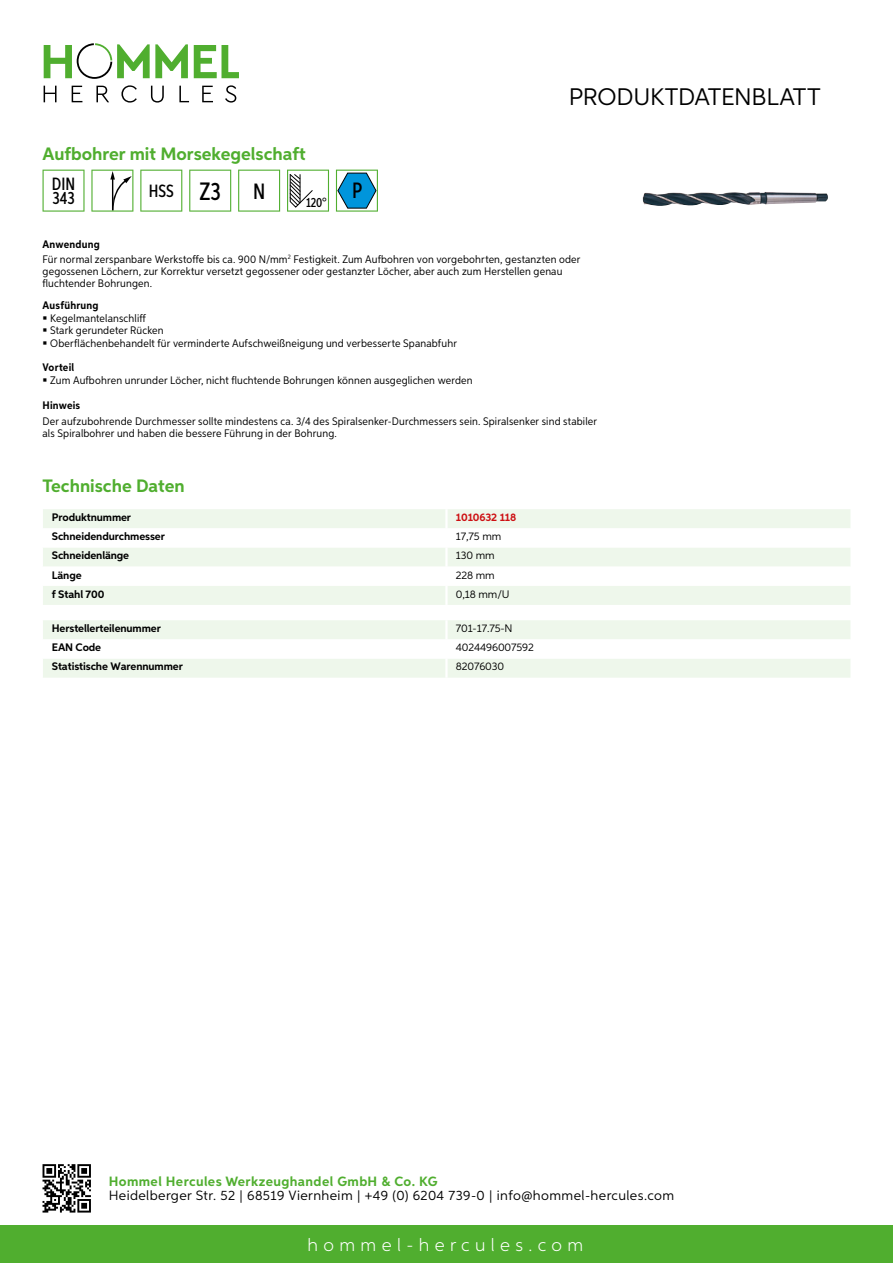
<style>
.page{position:relative;width:893px;height:1263px;background:#fff}
.page>*{position:absolute;margin:0;border:0;box-sizing:border-box;transform-origin:0 0}
.t1{font:24px "Aspira";letter-spacing:-.01em;color:#000}
.t2{font:500 22.2px "Aspira XX Nar";color:#000}
.t3{font:700 18px "Aspira";color:#50ae2f}
.t4{font:300 18px "Aspira";letter-spacing:.3em;color:#fff}
.t5{font:500 17.85px/14.9px "Aspira XX Nar";color:#000}
.t6{font:13.5px "Aspira";letter-spacing:.03em;color:#000}
.t7{font:700 13.5px "Aspira";letter-spacing:.03em;color:#50ae2f}
.t8{font:500 13.35px "Aspira XX Nar";color:#000}
.t9{font:10.95px/12px "Aspira Nar";letter-spacing:.015em;color:#000}
.t10{font:700 10.95px "Aspira";letter-spacing:-.01em;color:#000}
.t11{font:10.95px "Aspira";letter-spacing:-.01em;color:#000}
.t12{font:700 10.95px "Aspira Nar";letter-spacing:.02em;color:#000}
.t13{font:700 10.95px "Aspira";letter-spacing:-.01em;color:#cd1013}
.s1{font-size:25.2px}
.s2{font-weight:700}
</style>
<div class="page">
<div style="left:0;top:1226px;width:893px;height:37px;background:#50ae2f"></div>
<svg style="left:43px;top:1164px;width:48px;height:48px"></svg>
<svg style="left:194px;top:45px;width:45px;height:33px"></svg>
<svg style="left:44px;top:43px;width:144px;height:36px"></svg>
<svg style="left:44px;top:86px;width:13px;height:16px"></svg>
<svg style="left:72px;top:86px;width:10px;height:16px"></svg>
<svg style="left:96px;top:86px;width:13px;height:16px"></svg>
<svg style="left:121px;top:85px;width:16px;height:18px"></svg>
<svg style="left:151px;top:86px;width:13px;height:17px"></svg>
<svg style="left:179px;top:86px;width:10px;height:16px"></svg>
<svg style="left:202px;top:86px;width:11px;height:16px"></svg>
<svg style="left:225px;top:85px;width:11px;height:18px"></svg>
<div style="left:43px;top:509px;width:807px;height:96px;background:#eef7eb"></div>
<svg style="left:43px;top:528px;width:807px;height:58px"></svg>
<hr style="left:445px;top:509px;width:3px;height:19px;background:#fff">
<hr style="left:445px;top:528px;width:3px;height:19px;background:#fff">
<hr style="left:445px;top:547px;width:3px;height:20px;background:#fff">
<hr style="left:445px;top:567px;width:3px;height:19px;background:#fff">
<hr style="left:445px;top:586px;width:3px;height:19px;background:#fff">
<svg style="left:43px;top:620px;width:807px;height:58px"></svg>
<hr style="left:445px;top:658px;width:3px;height:20px;background:#fff">
<svg style="left:43px;top:170px;width:42px;height:42px"></svg>
<svg style="left:91px;top:170px;width:42px;height:42px"></svg>
<svg style="left:140px;top:170px;width:42px;height:42px"></svg>
<svg style="left:189px;top:170px;width:42px;height:42px"></svg>
<svg style="left:238px;top:170px;width:42px;height:42px"></svg>
<svg style="left:287px;top:170px;width:42px;height:42px"></svg>
<svg style="left:336px;top:170px;width:42px;height:42px"></svg>
<img style="left:642px;top:192px;width:186px;height:14px">
<h3 class="t3" style="left:43px;top:142px;width:265px">Aufbohrer mit Morsekegelschaft</h3>
<h3 class="t5" style="left:52px;top:176px;width:25px">DIN<br>343</h3>
<h3 class="t5" style="left:149px;top:183px;width:74px">HSS <span class="s1">Z3</span></h3>
<h2 class="t2" style="left:253px;top:178px;width:14px">N</h2>
<p class="t8" style="left:306px;top:195px;width:58px">120° <sup>P</sup></p>
<h1 class="t1" style="left:569px;top:82px;width:253px">Produktdatenblatt</h1>
<p class="t9" style="left:43px;top:236px;width:539px;line-height:15.1px"><span class="s2">Anwendung<br></span>Für normal zerspanbare Werkstoffe bis ca. 900 N/mm<sup>2</sup> Festigkeit. Zum Aufbohren von vorgebohrten, gestanzten oder</p>
<p class="t9" style="left:43px;top:265px;width:521px">gegossenen Löchern, zur Korrektur versetzt gegossener oder gestanzter Löcher, aber auch zum Herstellen genau fluchtender Bohrungen.</p>
<p class="t12" style="left:43px;top:298px;width:58px">Ausführung</p>
<p class="t9" style="left:50px;top:311px;width:408px;line-height:12.8px">Kegelmantelanschliff<br>Stark gerundeter Rücken<br>Oberflächenbehandelt für verminderte Aufschweißneigung und verbesserte Spanabfuhr</p>
<p class="t12" style="left:43px;top:361px;width:33px">Vorteil</p>
<p class="t9" style="left:50px;top:374px;width:424px">Zum Aufbohren unrunder Löcher, nicht fluchtende Bohrungen können ausgeglichen werden</p>
<p class="t12" style="left:43px;top:399px;width:39px">Hinweis</p>
<p class="t9" style="left:43px;top:415px;width:556px">Der aufzubohrende Durchmesser sollte mindestens ca. 3/4 des Spiralsenker-Durchmessers sein. Spiralsenker sind stabiler als Spiralbohrer und haben die bessere Führung in der Bohrung.</p>
<h3 class="t3" style="left:43px;top:475px;width:144px">Technische Daten</h3>
<p class="t10" style="left:52px;top:511px;width:81px">Produktnummer</p>
<p class="t13" style="left:456px;top:511px;width:62px">1010632 118</p>
<p class="t10" style="left:52px;top:530px;width:115px">Schneidendurchmesser</p>
<p class="t11" style="left:456px;top:530px;width:47px">17,75 mm</p>
<p class="t10" style="left:52px;top:549px;width:79px">Schneidenlänge</p>
<p class="t11" style="left:456px;top:549px;width:40px">130 mm</p>
<p class="t10" style="left:52px;top:568px;width:31px">Länge</p>
<p class="t11" style="left:456px;top:568px;width:40px">228 mm</p>
<p class="t10" style="left:52px;top:587px;width:54px">f Stahl 700</p>
<p class="t11" style="left:456px;top:587px;width:53px">0,18 mm/U</p>
<p class="t10" style="left:52px;top:622px;width:111px">Herstellerteilenummer</p>
<p class="t11" style="left:456px;top:622px;width:56px">701-17.75-N</p>
<p class="t10" style="left:52px;top:641px;width:51px">EAN Code</p>
<p class="t11" style="left:456px;top:641px;width:80px">4024496007592</p>
<p class="t10" style="left:52px;top:660px;width:132px">Statistische Warennummer</p>
<p class="t11" style="left:456px;top:660px;width:50px">82076030</p>
<p class="t7" style="left:109px;top:1172px;width:330px">Hommel Hercules Werkzeughandel GmbH &amp; Co. KG</p>
<p class="t6" style="left:109px;top:1187px;width:567px">Heidelberger Str. 52 | 68519 Viernheim | +49 (0) 6204 739-0 | info@hommel-hercules.com</p>
<h3 class="t4" style="left:307px;top:1234px;width:277px">hommel-hercules.com</h3>
</div>
